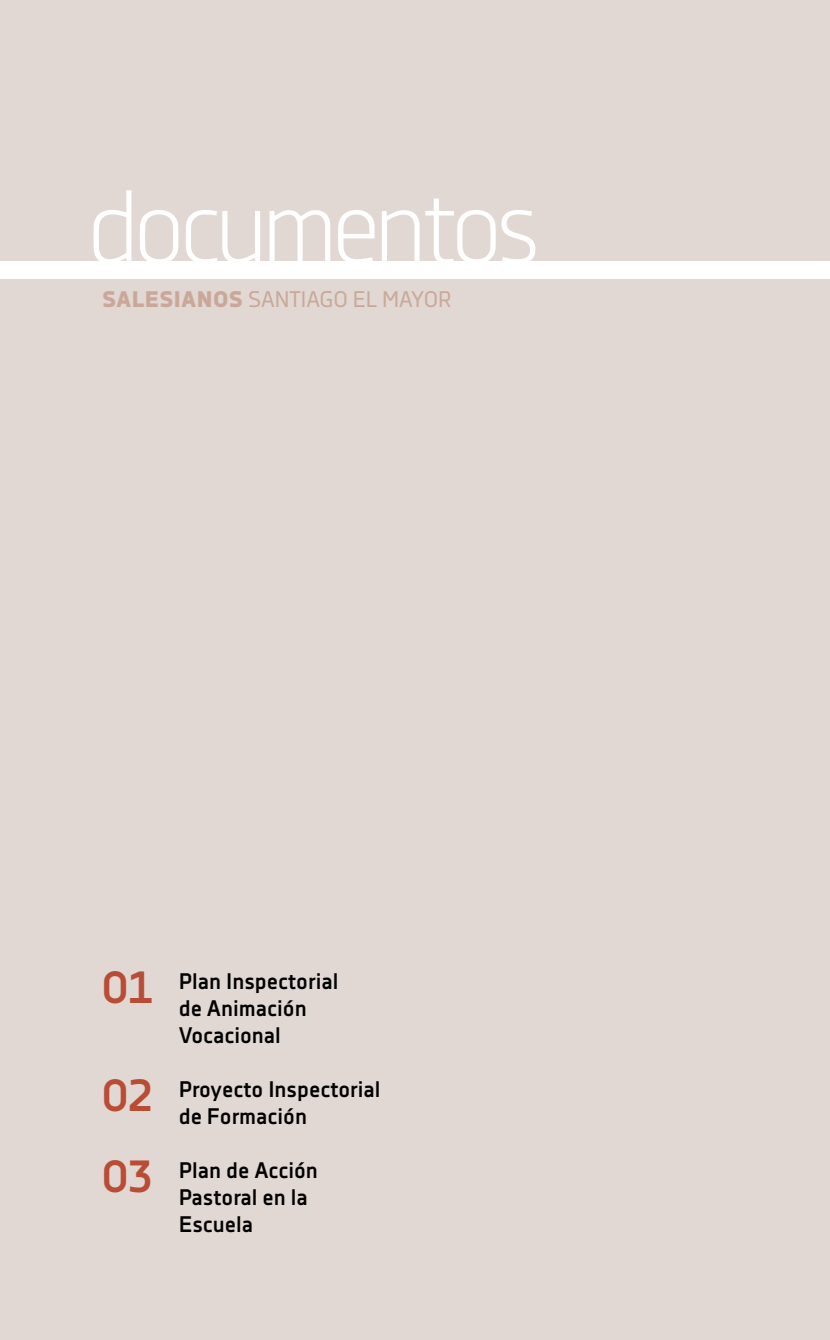
<style>
.page{position:relative;width:830px;height:1340px;background:#fff}
.page>*{position:absolute;margin:0;border:0;box-sizing:border-box;transform-origin:0 0}
.t1{font:103.5px "Decima Nova Pro Lt";letter-spacing:-.05em;color:#fff}
.t2{font:700 22.5px/27px "Decima Nova Pro";color:#000}
.t3{font:22.5px "Decima Nova Pro";color:#c9a89a}
.s1{font-weight:800}
.s2{font-size:45px;color:#b94c35}
</style>
<div class="page">
<div style="left:0;top:0;width:829px;height:1339px;background:#e1d7d3"></div>
<div style="left:0;top:261px;width:829px;height:18px;background:#fff"></div>
<h1 class="t1" style="left:87px;top:168px;width:454px">documentos</h1>
<p class="t3" style="left:102px;top:286px;width:351px"><span class="s1">SALESIANOS</span> SANTIAGO EL MAYOR</p>
<p class="t2" style="left:179px;top:968px;width:161px;text-indent:-77px"><span class="s2">01</span> Plan Inspectorial de Animación<br>Vocacional</p>
<p class="t2" style="left:102px;top:1076px;width:280px;text-align:center"><span class="s2">02</span> Proyecto Inspectorial de Formación</p>
<p class="t2" style="left:179px;top:1157px;width:140px;text-indent:-77px"><span class="s2">03</span> Plan de Acción<br>Pastoral en la<br>Escuela</p>
</div>
